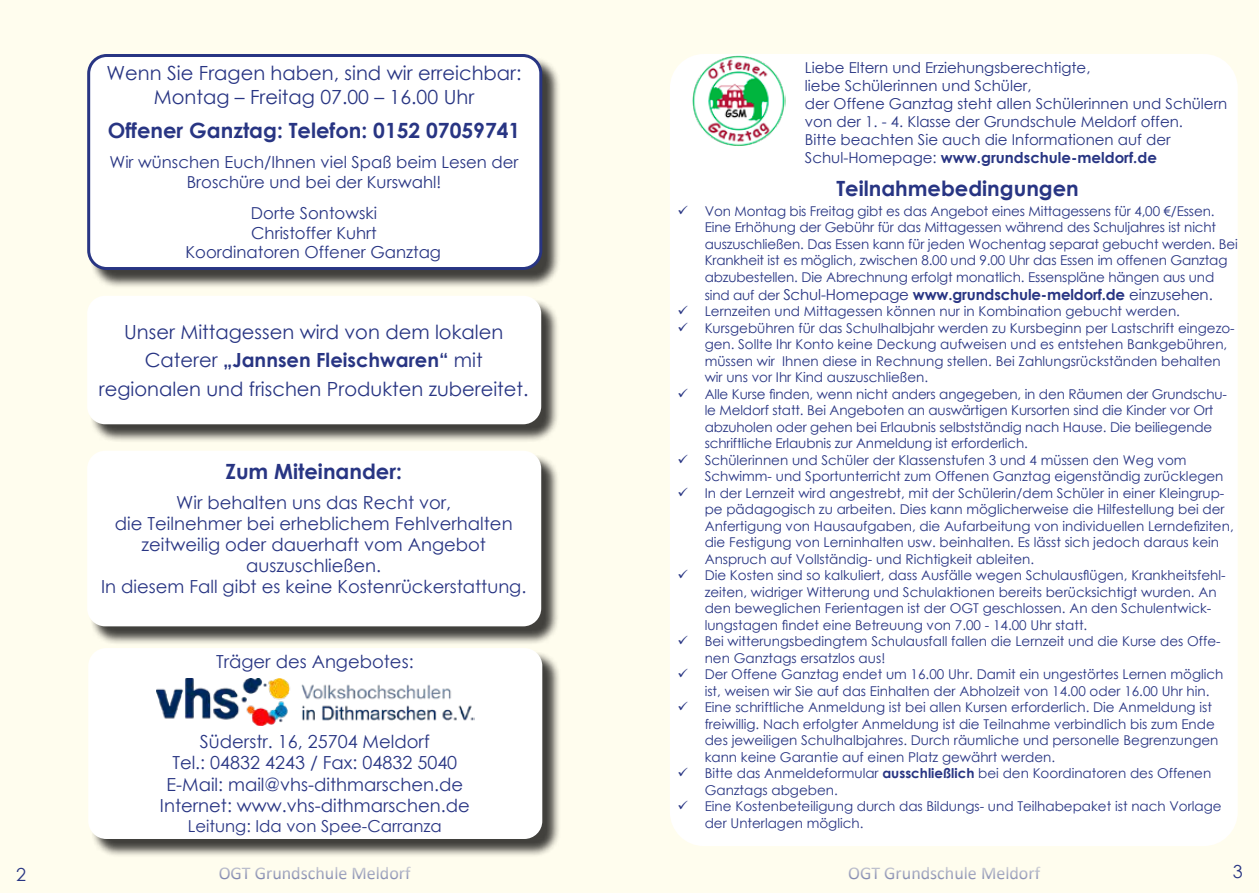
<style>
.page{position:relative;width:1259px;height:893px;background:#fff}
.page>*{position:absolute;margin:0;border:0;box-sizing:border-box;transform-origin:0 0}
.t1{font:700 21px "Century Gothic";color:#283583}
.t2{font:19.5px/28.5px "Century Gothic";color:#283583;text-align:center}
.t3{font:18px/21px "Century Gothic";color:#283583;text-align:center}
.t4{font:18px "Calibri";color:#283583}
.t5{font:16.5px/19.8px "Century Gothic";color:#283583;text-align:center}
.t6{font:15px/18px "Century Gothic";color:#283583}
.t7{font:700 15px "Century Gothic";letter-spacing:-.01em;color:#283583}
.t8{font:13.5px/16.5px "Century Gothic";color:#283583}
.s1{font-weight:700}
.s2{font-weight:400;font-size:13.5px}
.s3{font-weight:400}
</style>
<div class="page">
<div style="left:629px;top:0;width:630px;height:893px;background:#fffdee"></div>
<div style="left:0;top:0;width:629px;height:893px;background:#fffdee"></div>
<div style="left:670px;top:54px;width:567px;height:792px;background:#fff;border-radius:34px"></div>
<img style="left:692px;top:55px;width:93px;height:91px">
<div style="left:89px;top:56px;width:472px;height:232px;background:#000;opacity:.75"></div>
<div style="left:89px;top:56px;width:452px;height:213px;background:#fff;border-radius:18px"></div>
<div style="left:87px;top:54px;width:455px;height:216px;border:3px solid #283583;border-radius:18px"></div>
<div style="left:90px;top:650px;width:471px;height:208px;background:#000;opacity:.75"></div>
<div style="left:88px;top:648px;width:454px;height:191px;background:#fff;border-radius:18px"></div>
<img style="left:156px;top:678px;width:318px;height:48px">
<div style="left:89px;top:298px;width:471px;height:145px;background:#000;opacity:.75"></div>
<div style="left:87px;top:296px;width:454px;height:128px;background:#fff;border-radius:18px"></div>
<div style="left:89px;top:453px;width:471px;height:192px;background:#000;opacity:.75"></div>
<div style="left:87px;top:451px;width:454px;height:175px;background:#fff;border-radius:18px"></div>
<h2 class="t2" style="left:107px;top:61px;width:416px;line-height:23.4px">Wenn Sie Fragen haben, sind wir erreichbar:<br>Montag – Freitag 07.00 – 16.00 Uhr</h2>
<h1 class="t1" style="left:108px;top:114px;width:414px">Offener Ganztag: Telefon: 0152 07059741</h1>
<p class="t5" style="left:109px;top:152px;width:410px">Wir wünschen Euch/Ihnen viel Spaß beim Lesen der<br>Broschüre und bei der Kurswahl!</p>
<p class="t5" style="left:185px;top:203px;width:257px">Dorte Sontowski<br>Christoffer Kuhrt<br>Koordinatoren Offener Ganztag</p>
<h2 class="t2" style="left:99px;top:317px;width:431px">Unser Mittagessen wird von dem lokalen<br>Caterer <span class="s1">„Jannsen Fleischwaren“</span> mit regionalen und frischen Produkten zubereitet.</h2>
<h1 class="t1" style="left:225px;top:455px;width:178px">Zum Miteinander:</h1>
<h3 class="t3" style="left:101px;top:492px;width:427px">Wir behalten uns das Recht vor,<br>die Teilnehmer bei erheblichem Fehlverhalten zeitweilig oder dauerhaft vom Angebot auszuschließen.<br>In diesem Fall gibt es keine Kostenrückerstattung.</h3>
<h3 class="t3" style="left:216px;top:651px;width:199px">Träger des Angebotes:</h3>
<h3 class="t3" style="left:160px;top:730px;width:311px;line-height:21.6px">Süderstr. 16, 25704 Meldorf<br>Tel.: 04832 4243 / Fax: 04832 5040<br>E-Mail: mail@vhs-dithmarschen.de Internet: www.vhs-dithmarschen.de</h3>
<p class="t5" style="left:188px;top:816px;width:255px">Leitung: Ida von Spee-Carranza</p>
<p class="t6" style="left:805px;top:58px;width:424px">Liebe Eltern und Erziehungsberechtigte,<br>liebe Schülerinnen und Schüler,<br>der Offene Ganztag steht allen Schülerinnen und Schülern von der 1. - 4. Klasse der Grundschule Meldorf offen.<br>Bitte beachten Sie auch die Informationen auf der Schul-Homepage: <span class="s1">www.grundschule-meldorf.de</span></p>
<h1 class="t1" style="left:836px;top:173px;width:244px">Teilnahmebedingungen</h1>
<p class="t8" style="left:704px;top:202px;width:534px">Von Montag bis Freitag gibt es das Angebot eines Mittagessens für 4,00 €/Essen.<br>Eine Erhöhung der Gebühr für das Mittagessen während des Schuljahres ist nicht auszuschließen. Das Essen kann für jeden Wochentag separat gebucht werden. Bei Krankheit ist es möglich, zwischen 8.00 und 9.00 Uhr das Essen im offenen Ganztag abzubestellen. Die Abrechnung erfolgt monatlich. Essenspläne hängen aus und</p>
<p class="t7" style="left:704px;top:283px;width:509px"><span class="s2">sind auf der</span> <span class="s3">Schul-Homepage</span> www.grundschule-meldorf.de <span class="s3">einzusehen.</span></p>
<p class="t8" style="left:704px;top:303px;width:531px">Lernzeiten und Mittagessen können nur in Kombination gebucht werden.<br>Kursgebühren für das Schulhalbjahr werden zu Kursbeginn per Lastschrift eingezo&shy;gen. Sollte Ihr Konto keine Deckung aufweisen und es entstehen Bankgebühren, müssen wir Ihnen diese in Rechnung stellen. Bei Zahlungsrückständen behalten wir uns vor Ihr Kind auszuschließen.<br>Alle Kurse finden, wenn nicht anders angegeben, in den Räumen der Grundschu&shy;le Meldorf statt. Bei Angeboten an auswärtigen Kursorten sind die Kinder vor Ort abzuholen oder gehen bei Erlaubnis selbstständig nach Hause. Die beiliegende schriftliche Erlaubnis zur Anmeldung ist erforderlich.<br>Schülerinnen und Schüler der Klassenstufen 3 und 4 müssen den Weg vom Schwimm- und Sportunterricht zum Offenen Ganztag eigenständig zurücklegen In der Lernzeit wird angestrebt, mit der Schülerin/dem Schüler in einer Kleingrup&shy;pe pädagogisch zu arbeiten. Dies kann möglicherweise die Hilfestellung bei der Anfertigung von Hausaufgaben, die Aufarbeitung von individuellen Lerndefiziten, die Festigung von Lerninhalten usw. beinhalten. Es lässt sich jedoch daraus kein Anspruch auf Vollständig- und Richtigkeit ableiten.<br>Die Kosten sind so kalkuliert, dass Ausfälle wegen Schulausflügen, Krankheitsfehl&shy;zeiten, widriger Witterung und Schulaktionen bereits berücksichtigt wurden. An den beweglichen Ferientagen ist der OGT geschlossen. An den Schulentwick&shy;lungstagen findet eine Betreuung von 7.00 - 14.00 Uhr statt.<br>Bei witterungsbedingtem Schulausfall fallen die Lernzeit und die Kurse des Offe&shy;nen Ganztags ersatzlos aus!<br>Der Offene Ganztag endet um 16.00 Uhr. Damit ein ungestörtes Lernen möglich ist, weisen wir Sie auf das Einhalten der Abholzeit von 14.00 oder 16.00 Uhr hin.<br>Eine schriftliche Anmeldung ist bei allen Kursen erforderlich. Die Anmeldung ist freiwillig. Nach erfolgter Anmeldung ist die Teilnahme verbindlich bis zum Ende des jeweiligen Schulhalbjahres. Durch räumliche und personelle Begrenzungen kann keine Garantie auf einen Platz gewährt werden.<br>Bitte das Anmeldeformular <span class="s1">ausschließlich</span> bei den Koordinatoren des Offenen Ganztags abgeben.<br>Eine Kostenbeteiligung durch das Bildungs- und Teilhabepaket ist nach Vorlage der Unterlagen möglich.</p>
<h3 class="t3" style="left:16px;top:863px;width:11px">2</h3>
<h3 class="t4" style="left:219px;top:860px;width:193px">OGT Grundschule Meldorf</h3>
<h3 class="t4" style="left:848px;top:861px;width:193px">OGT Grundschule Meldorf</h3>
<h3 class="t3" style="left:1232px;top:861px;width:11px">3</h3>
</div>
